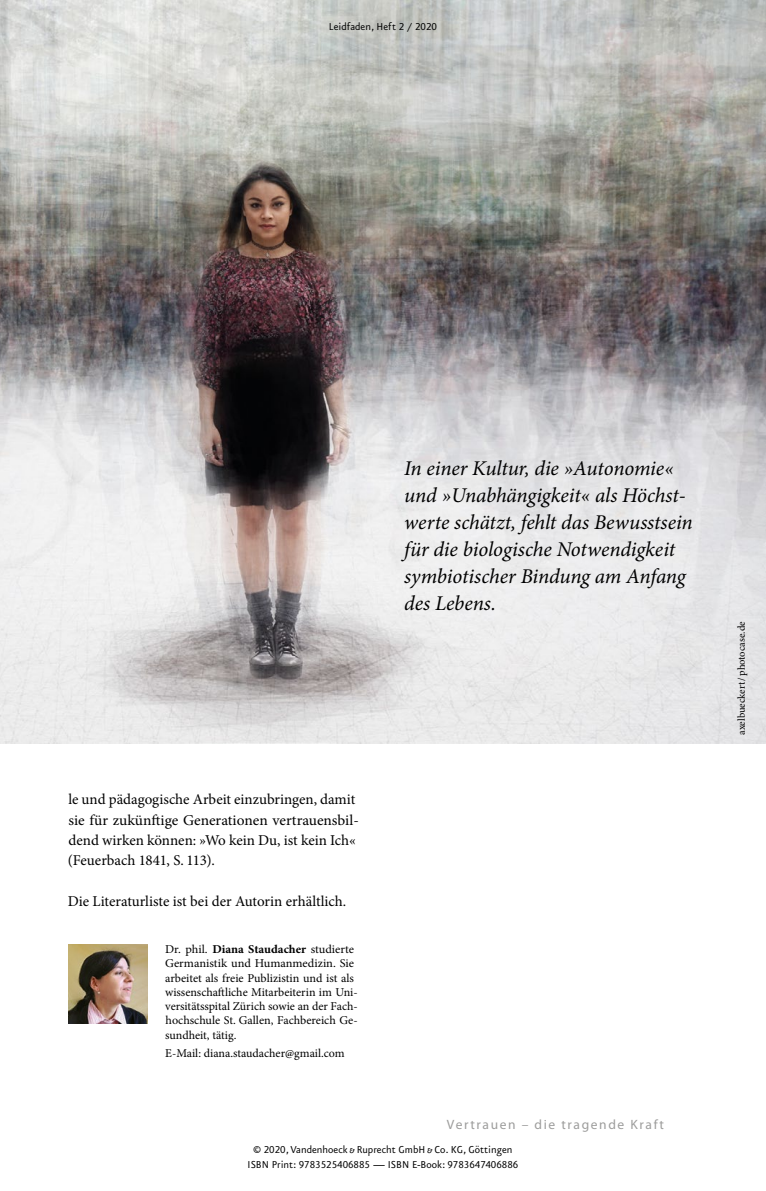
<style>
.page{position:relative;width:766px;height:1191px;background:#fff}
.page>*{position:absolute;margin:0;border:0;box-sizing:border-box;transform-origin:0 0}
.Zitat_zum_Bild{font:italic 21px/27px "Minion Pro";letter-spacing:-.01em;color:#000}
.Haupttext{font:15px/20.2px "Minion Pro";color:#000}
.t1{font:13.5px "Myriad Pro";letter-spacing:.12em;color:#9d9d9c}
.Autoreninfos{font:12px/14.2px "Minion Pro";color:#000}
.t2{font:12px/15px "VR Eureka Sans";color:#000;text-align:center}
.Email{font:12px "Minion Pro";color:#000}
.Bildnachweis{font:10.5px "Minion Pro";letter-spacing:-.005em;color:#000}
.s1{font-weight:700}
</style>
<div class="page">
<img style="left:68px;top:944px;width:79px;height:79px">
<img style="left:0;top:0;width:765px;height:743px">
<p class="t2" style="left:329px;top:20px;width:110px">Leidfaden, Heft 2 / 2020</p>
<p class="Zitat_zum_Bild" style="left:404px;top:455px;width:290px">In einer Kultur, die »Autonomie« und »Unabhängigkeit« als Höchst&shy;werte schätzt, fehlt das Bewusstsein für die biologische Notwendigkeit symbiotischer Bindung am Anfang des Lebens.</p>
<p class="Haupttext" style="left:68px;top:789px;width:292px">le und pädagogische Arbeit einzubringen, damit sie für zukünftige Generationen vertrauensbil&shy;dend wirken können: »Wo kein Du, ist kein Ich« (Feuerbach 1841, S. 113).</p>
<p class="Haupttext" style="left:68px;top:890px;width:280px">Die Literaturliste ist bei der Autorin erhältlich.</p>
<p class="Autoreninfos" style="left:165px;top:942px;width:194px">Dr. phil. <span class="s1">Diana Staudacher</span> studierte Germanistik und Humanmedizin. Sie arbeitet als freie Publizistin und ist als wissenschaftliche Mitarbeiterin im Uni&shy;versitätsspital Zürich sowie an der Fach&shy;hochschule St. Gallen, Fachbereich Ge&shy;sundheit, tätig.</p>
<p class="Email" style="left:165px;top:1045px;width:181px">E-Mail: diana.staudacher@gmail.com</p>
<p class="t1" style="left:447px;top:1116px;width:218px">Vertrauen – die tragende Kraft</p>
<p class="t2" style="left:247px;top:1142px;width:272px">© 2020, Vandenhoeck &amp; Ruprecht GmbH &amp; Co. KG, Göttingen<br>ISBN Print: 9783525406885 — ISBN E-Book: 9783647406886</p>
<p class="Bildnachweis" style="left:734px;top:735px;width:115px;rotate:-90deg">axelbueckert/photocase.de</p>
</div>
